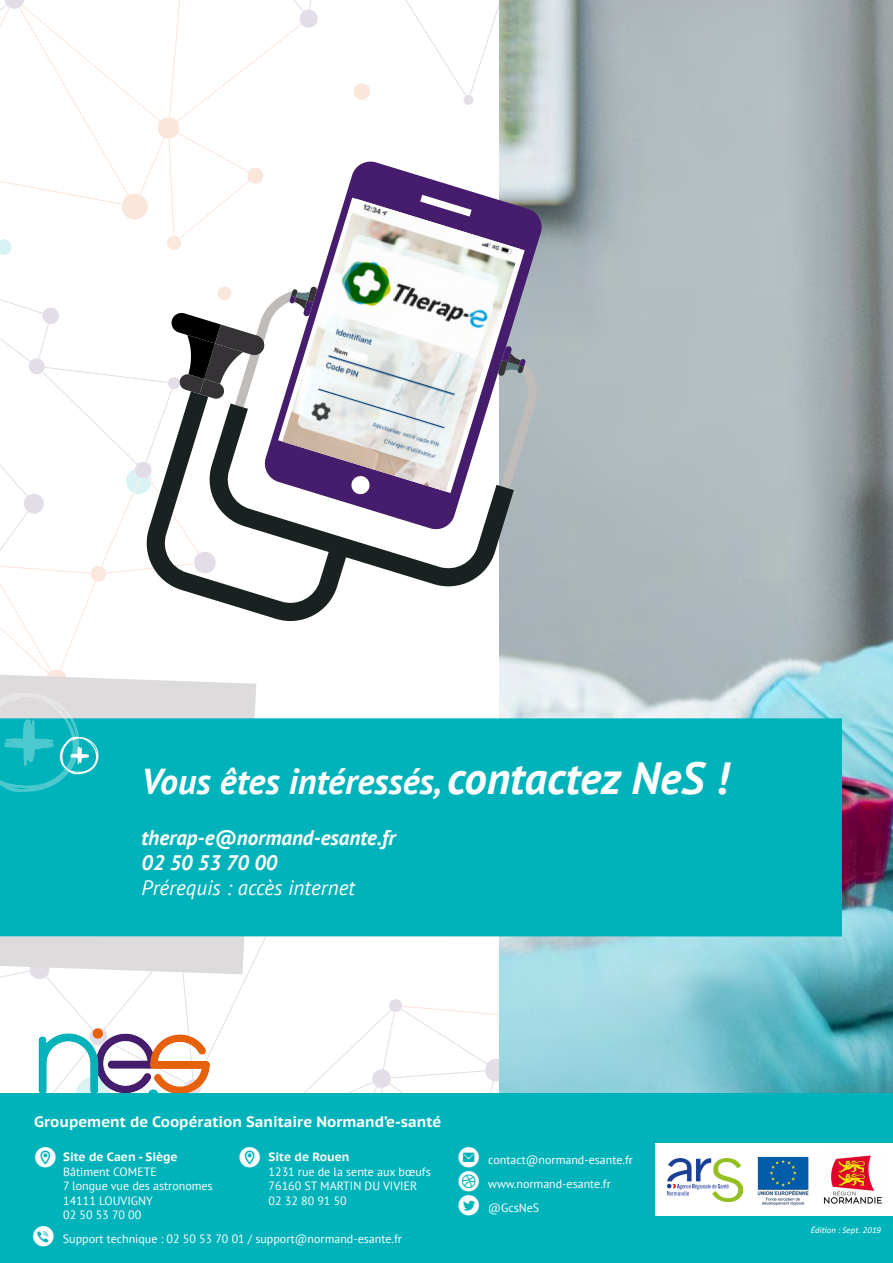
<style>
.page{position:relative;width:893px;height:1263px;background:#fff}
.page>*{position:absolute;margin:0;border:0;box-sizing:border-box;transform-origin:0 0}
.t1{font:italic 700 36px "PT Sans";color:#fff}
.t2{font:italic 700 21px/25.2px "PT Sans";color:#fff}
.t3{font:italic 21px "PT Sans";color:#fff}
.t4{font:21px "typeecon";color:#fff}
.t5{font:700 15px "PT Sans Caption";color:#fff}
.t6{font:12px/14.4px "PT Sans";color:#fff}
.t7{font:700 12px "PT Sans Caption";color:#fff}
.t8{font:italic 9px "Calibri";color:#fff}
.s1{font-size:45px}
.s2{font-family:"typeecon";font-size:21px}
</style>
<div class="page">
<svg style="left:0;top:0;width:500px;height:684px"></svg>
<svg style="left:0;top:701px;width:500px;height:393px"></svg>
<img style="left:10px;top:999px;width:229px;height:95px">
<img style="left:500px;top:0;width:393px;height:1094px">
<svg style="left:0;top:675px;width:256px;height:299px;background:#dfdfdf"></svg>
<div style="left:0;top:718px;width:842px;height:218px;background:#00b3ba"></div>
<svg style="left:0;top:469px;width:216px;height:323px"></svg>
<svg style="left:263px;top:159px;width:281px;height:372px"></svg>
<svg style="left:420px;top:195px;width:52px;height:3px"></svg>
<img style="left:282px;top:199px;width:238px;height:292px">
<svg style="left:141px;top:391px;width:373px;height:236px"></svg>
<svg style="left:170px;top:286px;width:147px;height:121px"></svg>
<svg style="left:498px;top:346px;width:42px;height:143px;background:#a9aeb3"></svg>
<div style="left:0;top:1094px;width:893px;height:169px;background:#00b3ba"></div>
<div style="left:656px;top:1143px;width:237px;height:73px;background:#fff"></div>
<img style="left:757px;top:1157px;width:52px;height:49px">
<img style="left:668px;top:1158px;width:74px;height:43px">
<img style="left:823px;top:1155px;width:59px;height:49px">
<h1 class="t1" style="left:142px;top:758px;width:588px">Vous êtes intéressés, <span class="s1">contactez NeS !</span></h1>
<h2 class="t2" style="left:142px;top:824px;width:255px">therap-e@normand-esante.fr<br>02 50 53 70 00</h2>
<h2 class="t3" style="left:142px;top:874px;width:215px">Prérequis : accès internet</h2>
<p class="t5" style="left:34px;top:1112px;width:409px">Groupement de Coopération Sanitaire Normand’e-santé</p>
<h2 class="t4" style="left:34px;top:1147px;width:24px">M</h2>
<h2 class="t4" style="left:239px;top:1147px;width:24px">M</h2>
<p class="t7" style="left:63px;top:1149px;width:116px">Site de Caen - Siège</p>
<p class="t6" style="left:63px;top:1164px;width:151px">Bâtiment COMETE<br>7 longue vue des astronomes<br>14111 LOUVIGNY<br>02 50 53 70 00</p>
<p class="t7" style="left:269px;top:1149px;width:82px">Site de Rouen</p>
<p class="t6" style="left:269px;top:1164px;width:164px">1231 rue de la sente aux bœufs<br>76160 ST MARTIN DU VIVIER<br>02 32 80 91 50</p>
<p class="t6" style="left:458px;top:1148px;width:177px;line-height:24px"><span class="s2">E</span> contact@normand-esante.fr<br><span class="s2">D</span> www.normand-esante.fr<br><span class="s2">T</span> @GcsNeS</p>
<p class="t6" style="left:32px;top:1231px;width:371px"><span class="s2">Z</span> Support technique : 02 50 53 70 01 / support@normand-esante.fr</p>
<p class="t8" style="left:811px;top:1224px;width:72px">Édition : Sept. 2019</p>
</div>
